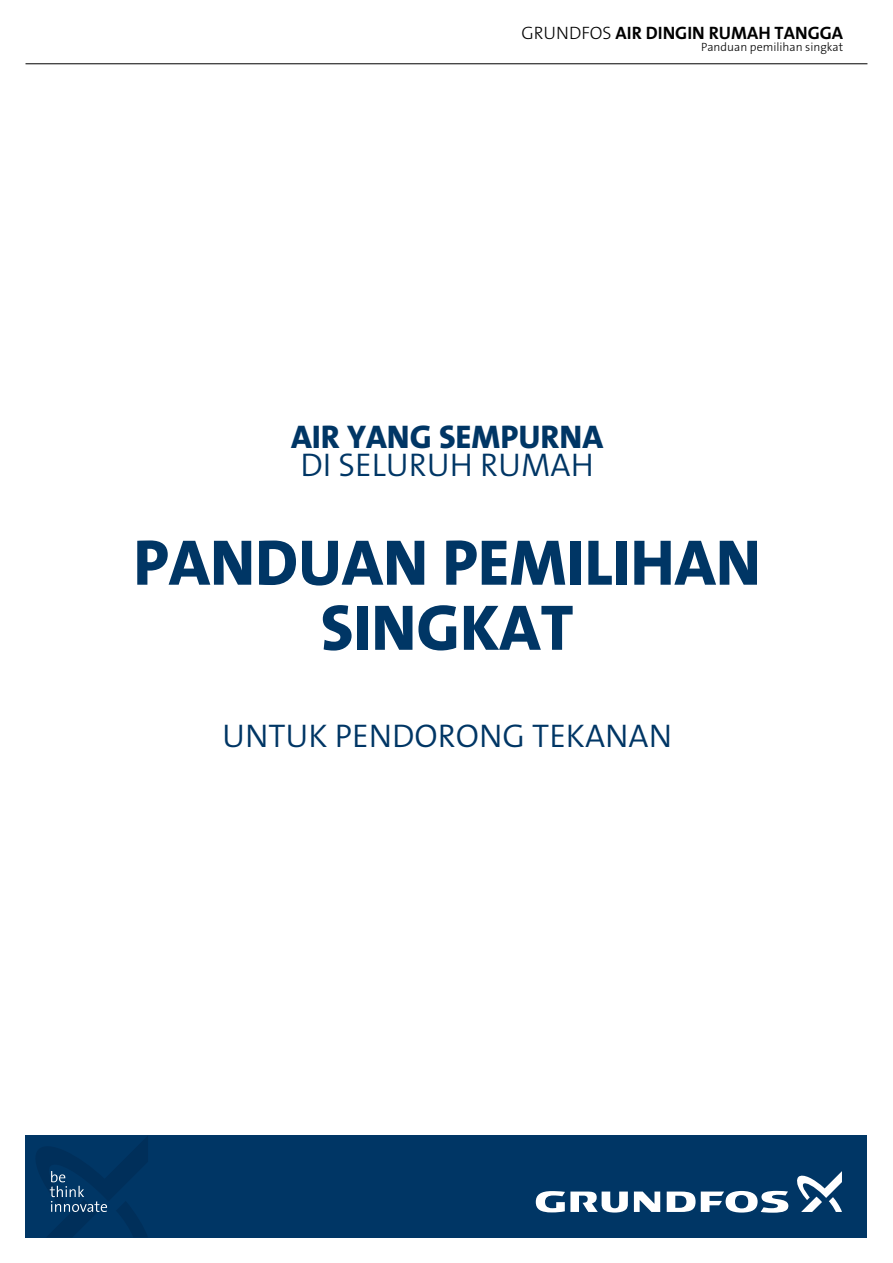
<style>
.page{position:relative;width:893px;height:1263px;background:#fff}
.page>*{position:absolute;margin:0;border:0;box-sizing:border-box;transform-origin:0 0}
.t1{font:65.1px/65.1px "Grundfos The Sans V2 OT 8 XB";color:#003665;text-align:center}
.t2{font:33px "Grundfos The Sans V2 OT 4 SL";color:#003665}
.t3{font:33px "Grundfos The Sans V2 OT 8 XB";color:#003665}
.t4{font:18px "Grundfos The Sans V2 OT 7 B";color:#000}
.t5{font:12px "Grundfos The Sans V2 OT 3 L";color:#000}
.s1{font-family:"Grundfos The Sans V2 OT 3 L"}
</style>
<div class="page">
<div style="left:26px;top:1135px;width:841px;height:102px;background:#003665"></div>
<svg style="left:634px;top:1191px;width:26px;height:21px"></svg>
<svg style="left:536px;top:1191px;width:92px;height:21px"></svg>
<svg style="left:667px;top:1191px;width:121px;height:22px"></svg>
<svg style="left:797px;top:1171px;width:45px;height:41px"></svg>
<svg style="left:36px;top:1136px;width:112px;height:101px"></svg>
<hr style="left:26px;top:63px;width:841px;height:1px;background:#000">
<p class="t4" style="left:521px;top:21px;width:323px"><span class="s1">GRUNDFOS</span> AIR DINGIN RUMAH TANGGA</p>
<p class="t5" style="left:701px;top:39px;width:144px">Panduan pemilihan singkat</p>
<p class="t3" style="left:291px;top:415px;width:314px">AIR YANG SEMPURNA</p>
<p class="t2" style="left:300px;top:443px;width:295px">DI SELURUH RUMAH</p>
<h1 class="t1" style="left:133px;top:531px;width:629px">PANDUAN PEMILIHAN<br>SINGKAT</h1>
<p class="t2" style="left:222px;top:715px;width:452px">UNTUK PENDORONG TEKANAN</p>
</div>
